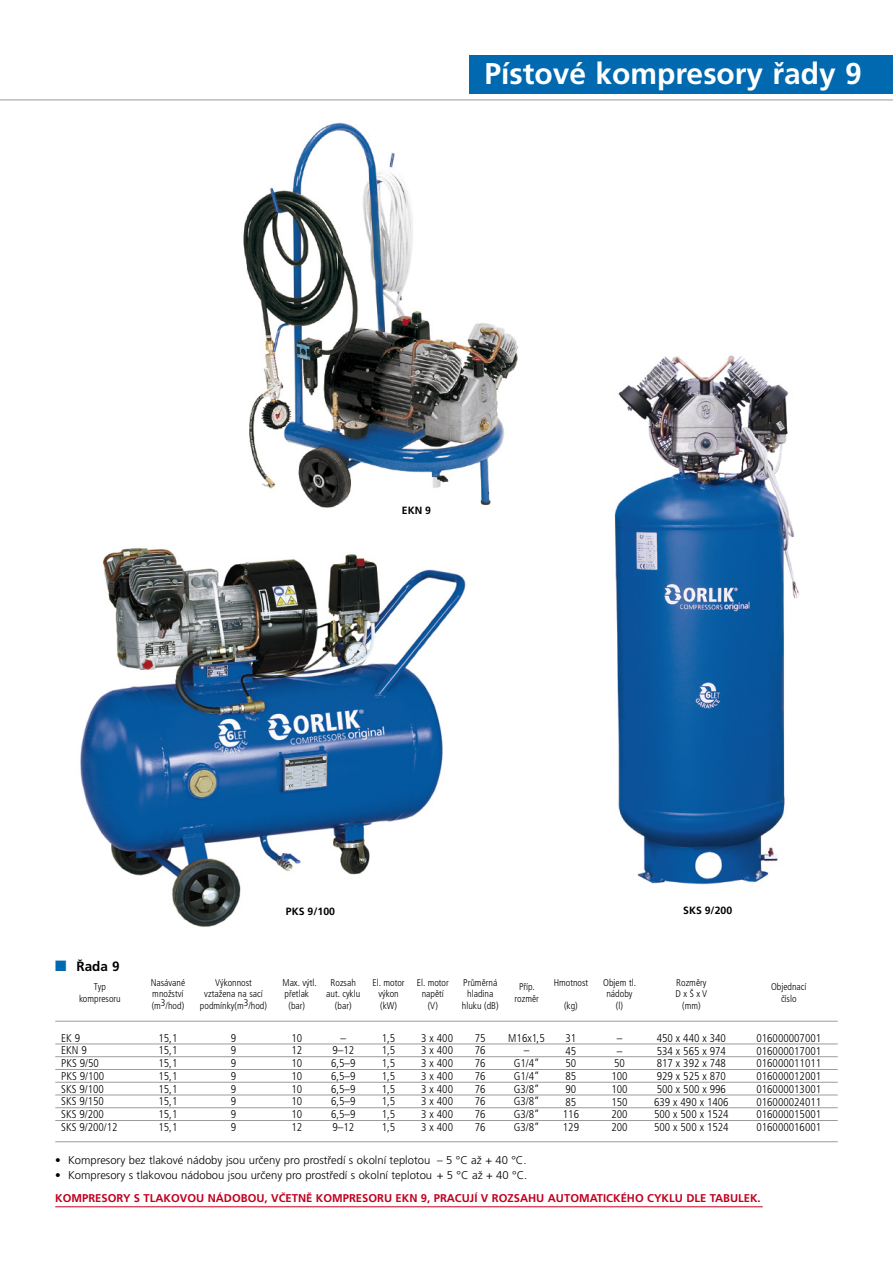
<style>
.page{position:relative;width:893px;height:1263px;background:#fff}
.page>*{position:absolute;margin:0;border:0;box-sizing:border-box;transform-origin:0 0}
.t1{font:700 30px "Frutiger CE";color:#fff}
.t2{font:700 13.5px "Frutiger CE";color:#000}
.t3{font:300 condensed 11.25px/12.8px "Frutiger CE";color:#000;text-align:justify}
.t4{font:300 11.25px "Frutiger CE";color:#000}
.t5{font:700 11.25px "Frutiger CE";color:#c1001f}
.t6{font:700 10.5px "Frutiger CE";color:#000}
.t7{font:300 condensed 9.75px/11.7px "Frutiger CE";color:#000;text-align:center}
.s1{color:#0069af}
</style>
<div class="page">
<hr style="left:0;top:100px;width:893px;height:1px;background:#9b9c9d">
<div style="left:470px;top:55px;width:423px;height:39px;background:#0069af"></div>
<hr style="left:55px;top:1021px;width:783px;height:1px;background:#9b9c9d">
<hr style="left:55px;top:1044px;width:783px;height:1px;background:#9b9c9d">
<hr style="left:55px;top:1056px;width:783px;height:1px;background:#9b9c9d">
<hr style="left:55px;top:1069px;width:783px;height:1px;background:#9b9c9d">
<hr style="left:55px;top:1082px;width:783px;height:1px;background:#9b9c9d">
<hr style="left:55px;top:1095px;width:783px;height:1px;background:#9b9c9d">
<hr style="left:55px;top:1107px;width:783px;height:1px;background:#9b9c9d">
<hr style="left:55px;top:1120px;width:783px;height:1px;background:#9b9c9d">
<hr style="left:55px;top:1141px;width:783px;height:1px;background:#9b9c9d">
<hr style="left:55px;top:1206px;width:708px;height:1px;background:#c1001f">
<img style="left:614px;top:355px;width:186px;height:530px">
<img style="left:80px;top:548px;width:386px;height:379px">
<img style="left:243px;top:122px;width:276px;height:386px">
<h1 class="t1" style="left:485px;top:57px;width:379px">PÍSTOVÉ KOMPRESORY ŘADY 9</h1>
<p class="t6" style="left:402px;top:505px;width:31px">EKN 9</p>
<p class="t2" style="left:55px;top:958px;width:66px"><span class="s1">■</span> ŘADA 9</p>
<p class="t6" style="left:286px;top:905px;width:51px">PKS 9/100</p>
<p class="t6" style="left:683px;top:904px;width:51px">SKS 9/200</p>
<p class="t7" style="left:79px;top:981px;width:43px">Typ kompresoru</p>
<p class="t7" style="left:200px;top:976px;width:69px">Výkonnost vztažena na sací podmínky(m3/hod)</p>
<p class="t7" style="left:282px;top:976px;width:36px">Max. výtl. přetlak (bar)</p>
<p class="t7" style="left:326px;top:976px;width:35px">Rozsah aut. cyklu (bar)</p>
<p class="t7" style="left:373px;top:976px;width:34px">El. motor výkon (kW)</p>
<p class="t7" style="left:417px;top:976px;width:34px">El. motor napětí (V)</p>
<p class="t7" style="left:151px;top:976px;width:36px;text-align:left">Nasávané množství (m3/hod)</p>
<p class="t7" style="left:462px;top:976px;width:38px">Průměrná hladina hluku (dB)</p>
<p class="t7" style="left:514px;top:981px;width:26px">Příp. rozměr</p>
<p class="t7" style="left:554px;top:976px;width:36px">Hmotnost</p>
<p class="t7" style="left:564px;top:1000px;width:15px">(kg)</p>
<p class="t7" style="left:603px;top:976px;width:34px">Objem tl. nádoby (l)</p>
<p class="t7" style="left:675px;top:976px;width:33px">Rozměry<br>D x Š x V (mm)</p>
<p class="t7" style="left:771px;top:981px;width:37px">Objednací číslo</p>
<p class="t3" style="left:291px;top:1031px;width:12px">10<br>12<br>10<br>10<br>10<br>10<br>10<br>12</p>
<p class="t3" style="left:382px;top:1031px;width:15px">1,5<br>1,5<br>1,5<br>1,5<br>1,5<br>1,5<br>1,5<br>1,5</p>
<p class="t3" style="left:421px;top:1031px;width:33px">3 x 400<br>3 x 400<br>3 x 400<br>3 x 400<br>3 x 400<br>3 x 400<br>3 x 400<br>3 x 400</p>
<p class="t4" style="left:55px;top:1154px;width:473px">• Kompresory bez tlakové nádoby jsou určeny pro prostředí s okolní teplotou – 5 °C až + 40 °C.</p>
<p class="t4" style="left:55px;top:1168px;width:474px">• Kompresory s tlakovou nádobou jsou určeny pro prostředí s okolní teplotou + 5 °C až + 40 °C.</p>
<p class="t5" style="left:55px;top:1191px;width:55px">KOMPRESOR</p>
<p class="t5" style="left:123px;top:1191px;width:50px">Y S TLAKOVO</p>
<p class="t5" style="left:196px;top:1191px;width:174px">U NÁDOBOU, VČETNĚ KOMPRESOR</p>
<p class="t5" style="left:384px;top:1191px;width:173px">U EKN 9, PRACUJÍ V ROZSAHU AUT</p>
<p class="t5" style="left:570px;top:1191px;width:18px">OMAT</p>
<p class="t5" style="left:603px;top:1191px;width:159px">ICKÉH O CYKLU DLE TABULEK.</p>
<p class="t3" style="left:158px;top:1031px;width:20px">15,1<br>15,1<br>15,1<br>15,1<br>15,1<br>15,1<br>15,1<br>15,1</p>
<p class="t3" style="left:508px;top:1031px;width:38px;text-align:center">M16x1,5 –<br>G1/4”<br>G1/4”<br>G3/8”<br>G3/8”<br>G3/8”<br>G3/8”</p>
<p class="t3" style="left:61px;top:1031px;width:58px;text-align:left">EK 9<br>EKN 9<br>PKS 9/50<br>PKS 9/100<br>SKS 9/100<br>SKS 9/150<br>SKS 9/200<br>SKS 9/200/12</p>
<p class="t3" style="left:231px;top:1031px;width:7px">9<br>9<br>9<br>9<br>9<br>9<br>9<br>9</p>
<p class="t3" style="left:475px;top:1031px;width:12px">75<br>76<br>76<br>76<br>76<br>76<br>76<br>76</p>
<p class="t3" style="left:563px;top:1032px;width:18px;text-align:left">31<br>45<br>50<br>85<br>90<br>85<br>116<br>129</p>
<p class="t3" style="left:654px;top:1032px;width:76px;text-align:left">450 x 440 x 340<br>534 x 565 x 974<br>817 x 392 x 748<br>929 x 525 x 870<br>500 x 500 x 996<br>639 x 490 x 1406<br>500 x 500 x 1524<br>500 x 500 x 1524</p>
<p class="t3" style="left:756px;top:1032px;width:66px">016000007001<br>016000017001<br>016000011011<br>016000012001<br>016000013001<br>016000024011<br>016000015001<br>016000016001</p>
<p class="t3" style="left:331px;top:1031px;width:26px;text-align:center">–<br>9–12<br>6,5–9<br>6,5–9<br>6,5–9<br>6,5–9<br>6,5–9<br>9–12</p>
<p class="t3" style="left:611px;top:1032px;width:18px;text-align:center">–<br>–<br>50<br>100<br>100<br>150<br>200<br>200</p>
</div>
